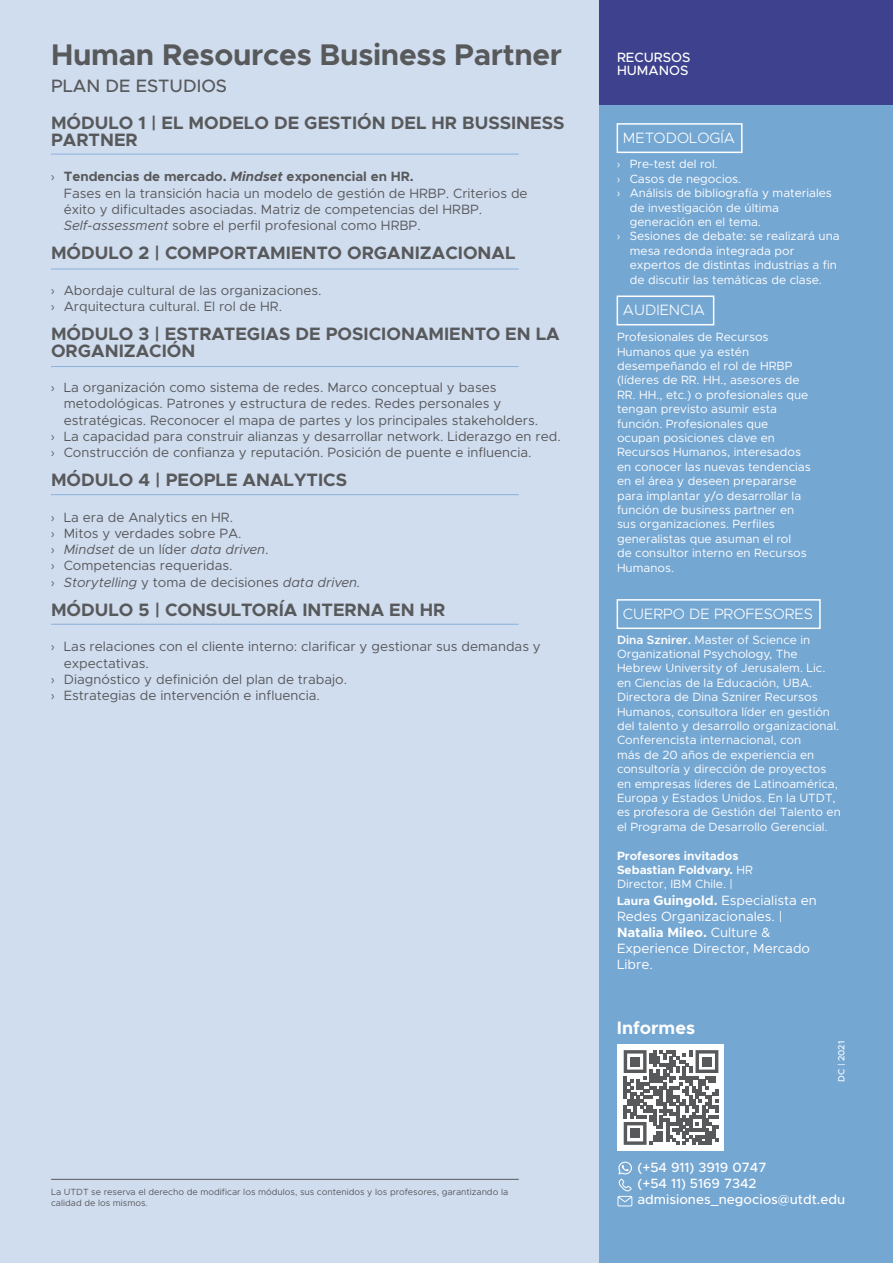
<style>
.page{position:relative;width:893px;height:1263px;background:#fff}
.page>*{position:absolute;margin:0;border:0;box-sizing:border-box;transform-origin:0 0}
.t1{font:700 30px "Metropolis";letter-spacing:-.01em;color:#58595b}
.t2{font:700 18px/16.5px "Metropolis";color:#58595b}
.t3{font:500 18px "Metropolis";color:#58595b}
.t4{font:700 18px "Metropolis";color:#fff}
.t5{font:300 15px "Metropolis";color:#fff}
.t6{font:13.5px/16.2px "Metropolis";color:#58595b}
.t7{font:13.5px/16.2px "Metropolis";color:#fff}
.t8{font:500 13.5px/16.2px "Metropolis";color:#fff}
.t9{font:12px/14.4px "Metropolis";color:#fff}
.t10{font:700 12px/14.4px "Metropolis";color:#fff}
.t11{font:9px/10.5px "Metropolis";color:#58595b}
.t12{font:500 9px "Metropolis";color:#fff}
.s1{font-family:"Myriad Pro"}
.s2{font-weight:700}
.s3{font-weight:700;font-style:italic}
.s4{font-style:italic}
.s5{font-weight:600}
.s6{font-weight:400}
.s7{font-weight:700;font-size:12px}
</style>
<div class="page">
<div style="left:0;top:0;width:778px;height:1263px;background:#d0ddef"></div>
<div style="left:600px;top:0;width:293px;height:1263px;background:#75a7d3"></div>
<hr style="left:51px;top:154px;width:468px;height:1px;background:#8eb4db">
<hr style="left:51px;top:268px;width:468px;height:2px;background:#8eb4db">
<hr style="left:51px;top:366px;width:468px;height:1px;background:#8eb4db">
<hr style="left:51px;top:494px;width:468px;height:1px;background:#8eb4db">
<hr style="left:51px;top:624px;width:468px;height:1px;background:#8eb4db">
<div style="left:600px;top:0;width:293px;height:105px;background:#3e418d"></div>
<svg style="left:617px;top:1162px;width:15px;height:44px"></svg>
<div style="left:617px;top:1044px;width:107px;height:107px;background:#fff"></div>
<svg style="left:624px;top:1050px;width:94px;height:95px"></svg>
<div style="left:630px;top:1057px;width:10px;height:9px;background:#58595b"></div>
<div style="left:702px;top:1057px;width:10px;height:9px;background:#58595b"></div>
<div style="left:630px;top:1128px;width:10px;height:10px;background:#58595b"></div>
<div style="left:617px;top:123px;width:125px;height:30px;background:#75a7d3;border:2px solid #fff"></div>
<div style="left:617px;top:295px;width:97px;height:30px;background:#75a7d3;border:2px solid #fff"></div>
<div style="left:617px;top:599px;width:204px;height:30px;background:#75a7d3;border:2px solid #fff"></div>
<hr style="left:51px;top:1179px;width:468px;height:1px;background:#58595b">
<h1 class="t1" style="left:51px;top:35px;width:513px">Human Resources Business Partner</h1>
<h2 class="t3" style="left:51px;top:75px;width:178px">PLAN DE ESTUDIOS</h2>
<h2 class="t2" style="left:51px;top:115px;width:515px">MÓDULO 1 | EL MODELO DE GESTIÓN DEL HR BUSSINESS<br>PARTNER</h2>
<p class="t6" style="left:64px;top:169px;width:465px;text-indent:-13px"><span class="s1">›</span> <span class="s2">Tendencias de mercado.</span> <span class="s3">Mindset</span> <span class="s2">exponencial en HR.<br></span>Fases en la transición hacia un modelo de gestión de HRBP. Criterios de éxito y dificultades asociadas. Matriz de competencias del HRBP.<br><span class="s4">Self-assessment</span> sobre el perfil profesional como HRBP.</p>
<h2 class="t2" style="left:51px;top:245px;width:466px">MÓDULO 2 | COMPORTAMIENTO ORGANIZACIONAL</h2>
<p class="t6" style="left:51px;top:282px;width:272px"><span class="s1">›</span> Abordaje cultural de las organizaciones. <span class="s1">›</span> Arquitectura cultural. El rol de HR.</p>
<h2 class="t2" style="left:51px;top:326px;width:510px">MÓDULO 3 | ESTRATEGIAS DE POSICIONAMIENTO EN LA<br>ORGANIZACIÓN</h2>
<p class="t6" style="left:51px;top:379px;width:447px"><span class="s1">›</span> La organización como sistema de redes. Marco conceptual y bases</p>
<p class="t6" style="left:64px;top:396px;width:439px">metodológicas. Patrones y estructura de redes. Redes personales y</p>
<p class="t6" style="left:64px;top:412px;width:476px">estratégicas. Reconocer el mapa de partes y los principales stakeholders.</p>
<p class="t6" style="left:51px;top:428px;width:511px"><span class="s1">›</span> La capacidad para construir alianzas y desarrollar network. Liderazgo en red.</p>
<p class="t6" style="left:51px;top:444px;width:482px"><span class="s1">›</span> Construcción de confianza y reputación. Posición de puente e influencia.</p>
<h2 class="t2" style="left:51px;top:472px;width:298px">MÓDULO 4 | PEOPLE ANALYTICS</h2>
<p class="t6" style="left:51px;top:509px;width:311px"><span class="s1">›</span> La era de Analytics en HR.<br><span class="s1">›</span> Mitos y verdades sobre PA.<br><span class="s1">›</span> <span class="s4">Mindset</span> de un líder <span class="s4">data driven</span>.<br><span class="s1">›</span> Competencias requeridas.<br><span class="s1">›</span> <span class="s4">Storytelling</span> y toma de decisiones <span class="s4">data driven.</span></p>
<h2 class="t2" style="left:51px;top:601px;width:396px">MÓDULO 5 | CONSULTORÍA INTERNA EN HR</h2>
<p class="t6" style="left:51px;top:639px;width:491px"><span class="s1">›</span> Las relaciones con el cliente interno: clarificar y gestionar sus demandas y</p>
<p class="t6" style="left:64px;top:655px;width:87px">expectativas.</p>
<p class="t6" style="left:51px;top:671px;width:298px"><span class="s1">›</span> Diagnóstico y definición del plan de trabajo.</p>
<p class="t6" style="left:51px;top:687px;width:270px"><span class="s1">›</span> Estrategias de intervención e influencia.</p>
<p class="t11" style="left:51px;top:1187px;width:459px">La UTDT se reserva el derecho de modificar los módulos, sus contenidos y los profesores, garantizando la calidad de los mismos.</p>
<p class="t8" style="left:617px;top:50px;width:75px;line-height:13.5px">RECURSOS<br>HUMANOS</p>
<p class="t5" style="left:623px;top:128px;width:114px">METODOLOGÍA</p>
<p class="t9" style="left:617px;top:157px;width:102px"><span class="s1">›</span> Pre-test del rol.</p>
<p class="t9" style="left:617px;top:171px;width:126px"><span class="s1">›</span> Casos de negocios.</p>
<p class="t9" style="left:617px;top:186px;width:216px"><span class="s1">›</span> Análisis de bibliografía y materiales</p>
<p class="t9" style="left:630px;top:200px;width:151px">de investigación de última</p>
<p class="t9" style="left:630px;top:215px;width:133px">generación en el tema.</p>
<p class="t9" style="left:617px;top:229px;width:224px"><span class="s1">›</span> Sesiones de debate: se realizará una</p>
<p class="t9" style="left:630px;top:243px;width:166px">mesa redonda integrada por</p>
<p class="t9" style="left:630px;top:258px;width:209px">expertos de distintas industrias a fin</p>
<p class="t9" style="left:630px;top:272px;width:194px">de discutir las temáticas de clase.</p>
<p class="t5" style="left:623px;top:301px;width:83px">AUDIENCIA</p>
<p class="t9" style="left:617px;top:330px;width:195px">Profesionales de Recursos<br>Humanos que ya estén desempeñando el rol de HRBP (líderes de RR. HH., asesores de<br>RR. HH., etc.) o profesionales que tengan previsto asumir esta función. Profesionales que ocupan posiciones clave en<br>Recursos Humanos, interesados en conocer las nuevas tendencias en el área y deseen prepararse para implantar y/o desarrollar la función de business partner en sus organizaciones. Perfiles generalistas que asuman el rol<br>de consultor interno en Recursos<br>Humanos.</p>
<p class="t5" style="left:623px;top:604px;width:191px">CUERPO DE PROFESORES</p>
<p class="t9" style="left:617px;top:632px;width:225px"><span class="s5">Dina Sznirer.</span> Master of Science in Organizational Psychology, The Hebrew University of Jerusalem. Lic. en Ciencias de la Educación, UBA.<br>Directora de Dina Sznirer Recursos Humanos, consultora líder en gestión del talento y desarrollo organizacional.<br>Conferencista internacional, con<br>más de 20 años de experiencia en consultoría y dirección de proyectos en empresas líderes de Latinoamérica, Europa y Estados Unidos. En la UTDT, es profesora de Gestión del Talento en el Programa de Desarrollo Gerencial.</p>
<p class="t10" style="left:617px;top:848px;width:137px">Profesores invitados<br>Sebastian Foldvary. <span class="s6">HR<br>Director, IBM Chile. |</span></p>
<p class="t7" style="left:617px;top:892px;width:201px"><span class="s7">Laura</span> <span class="s2">Guingold.</span> Especialista en<br>Redes Organizacionales. |<br><span class="s2">Natalia Mileo.</span> Culture &amp;<br>Experience Director, Mercado<br>Libre.</p>
<h2 class="t4" style="left:617px;top:1016px;width:80px">Informes</h2>
<p class="t12" style="left:836px;top:1082px;width:43px;rotate:-90deg">DC | 2021</p>
<p class="t8" style="left:637px;top:1159px;width:209px">(+54 911) 3919 0747<br>(+54 11) 5169 7342 admisiones_negocios@utdt.edu</p>
</div>
